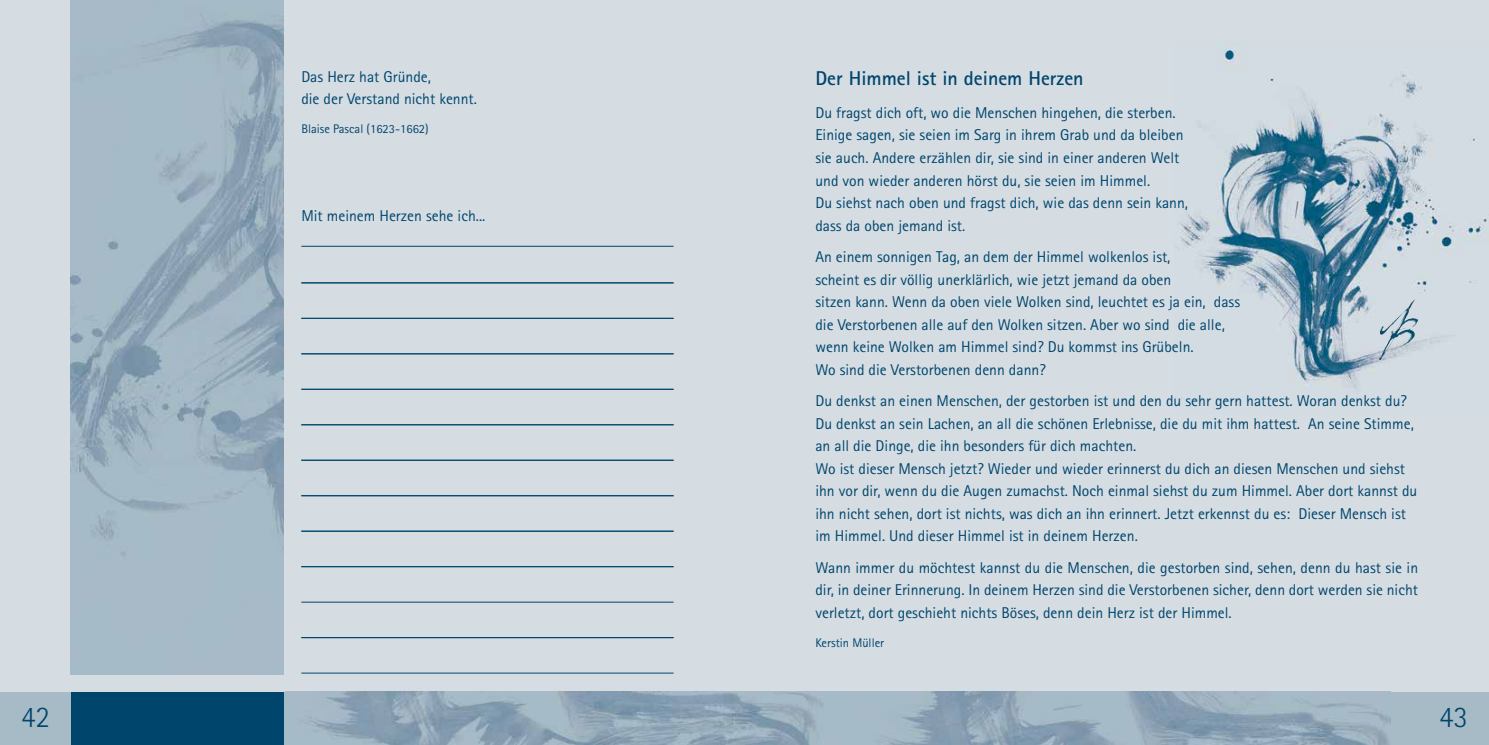
<style>
.page{position:relative;width:1489px;height:745px;background:#fff}
.page>*{position:absolute;margin:0;border:0;box-sizing:border-box;transform-origin:0 0}
.t1{font:300 30px "Rotis Sans Serif Std";color:#00456c}
.t2{font:700 20px "Rotis Sans Serif Std";color:#00456c}
.t3{font:15.62px/22.5px "Rotis Sans Serif Std";color:#00456c}
.t4{font:12.5px "Rotis Sans Serif Std";color:#00456c}
</style>
<div class="page">
<div style="left:0;top:0;width:1488px;height:744px;background:#d5dde3"></div>
<div style="left:0;top:691px;width:1488px;height:53px;background:#a7bbc7"></div>
<div style="left:71px;top:691px;width:212px;height:53px;background:#00456c"></div>
<hr style="left:301px;top:246px;width:372px;height:1px;background:#00456c">
<hr style="left:301px;top:601px;width:372px;height:1px;background:#00456c">
<hr style="left:301px;top:672px;width:372px;height:1px;background:#00456c">
<hr style="left:301px;top:282px;width:372px;height:1px;background:#00456c">
<hr style="left:301px;top:318px;width:372px;height:1px;background:#00456c">
<hr style="left:301px;top:353px;width:372px;height:1px;background:#00456c">
<hr style="left:301px;top:389px;width:372px;height:1px;background:#00456c">
<hr style="left:301px;top:424px;width:372px;height:1px;background:#00456c">
<hr style="left:301px;top:459px;width:372px;height:1px;background:#00456c">
<hr style="left:301px;top:495px;width:372px;height:1px;background:#00456c">
<hr style="left:301px;top:530px;width:372px;height:1px;background:#00456c">
<hr style="left:301px;top:566px;width:372px;height:1px;background:#00456c">
<hr style="left:301px;top:637px;width:372px;height:1px;background:#00456c">
<img style="left:310px;top:691px;width:513px;height:53px">
<img style="left:1180px;top:41px;width:307px;height:347px">
<img style="left:888px;top:691px;width:502px;height:53px">
<img style="left:1379px;top:299px;width:34px;height:36px">
<img style="left:71px;top:0;width:212px;height:673px">
<p class="t3" style="left:301px;top:65px;width:177px">Das Herz hat Gründe,<br>die der Verstand nicht kennt.</p>
<p class="t4" style="left:301px;top:122px;width:129px">Blaise Pascal (1623-1662)</p>
<p class="t3" style="left:301px;top:204px;width:185px">Mit meinem Herzen sehe ich...</p>
<p class="t2" style="left:815px;top:65px;width:270px">Der Himmel ist in deinem Herzen</p>
<p class="t3" style="left:815px;top:101px;width:374px">Du fragst dich oft, wo die Menschen hingehen, die sterben.<br>Einige sagen, sie seien im Sarg in ihrem Grab und da bleiben sie auch. Andere erzählen dir, sie sind in einer anderen Welt und von wieder anderen hörst du, sie seien im Himmel.<br>Du siehst nach oben und fragst dich, wie das denn sein kann, dass da oben jemand ist.</p>
<p class="t3" style="left:815px;top:245px;width:426px">An einem sonnigen Tag, an dem der Himmel wolkenlos ist,<br>scheint es dir völlig unerklärlich, wie jetzt jemand da oben<br>sitzen kann. Wenn da oben viele Wolken sind, leuchtet es ja ein, dass die Verstorbenen alle auf den Wolken sitzen. Aber wo sind die alle, wenn keine Wolken am Himmel sind? Du kommst ins Grübeln.<br>Wo sind die Verstorbenen denn dann?</p>
<p class="t3" style="left:815px;top:389px;width:603px">Du denkst an einen Menschen, der gestorben ist und den du sehr gern hattest. Woran denkst du?<br>Du denkst an sein Lachen, an all die schönen Erlebnisse, die du mit ihm hattest. An seine Stimme, an all die Dinge, die ihn besonders für dich machten.<br>Wo ist dieser Mensch jetzt? Wieder und wieder erinnerst du dich an diesen Menschen und siehst ihn vor dir, wenn du die Augen zumachst. Noch einmal siehst du zum Himmel. Aber dort kannst du ihn nicht sehen, dort ist nichts, was dich an ihn erinnert. Jetzt erkennst du es: Dieser Mensch ist im Himmel. Und dieser Himmel ist in deinem Herzen.</p>
<p class="t3" style="left:815px;top:555px;width:604px;text-align:justify">Wann immer du möchtest kannst du die Menschen, die gestorben sind, sehen, denn du hast sie in dir, in deiner Erinnerung. In deinem Herzen sind die Verstorbenen sicher, denn dort werden sie nicht verletzt, dort geschieht nichts Böses, denn dein Herz ist der Himmel.</p>
<p class="t4" style="left:815px;top:634px;width:70px">Kerstin Müller</p>
<h1 class="t1" style="left:21px;top:698px;width:30px">42</h1>
<h1 class="t1" style="left:1438px;top:698px;width:30px">43</h1>
</div>
